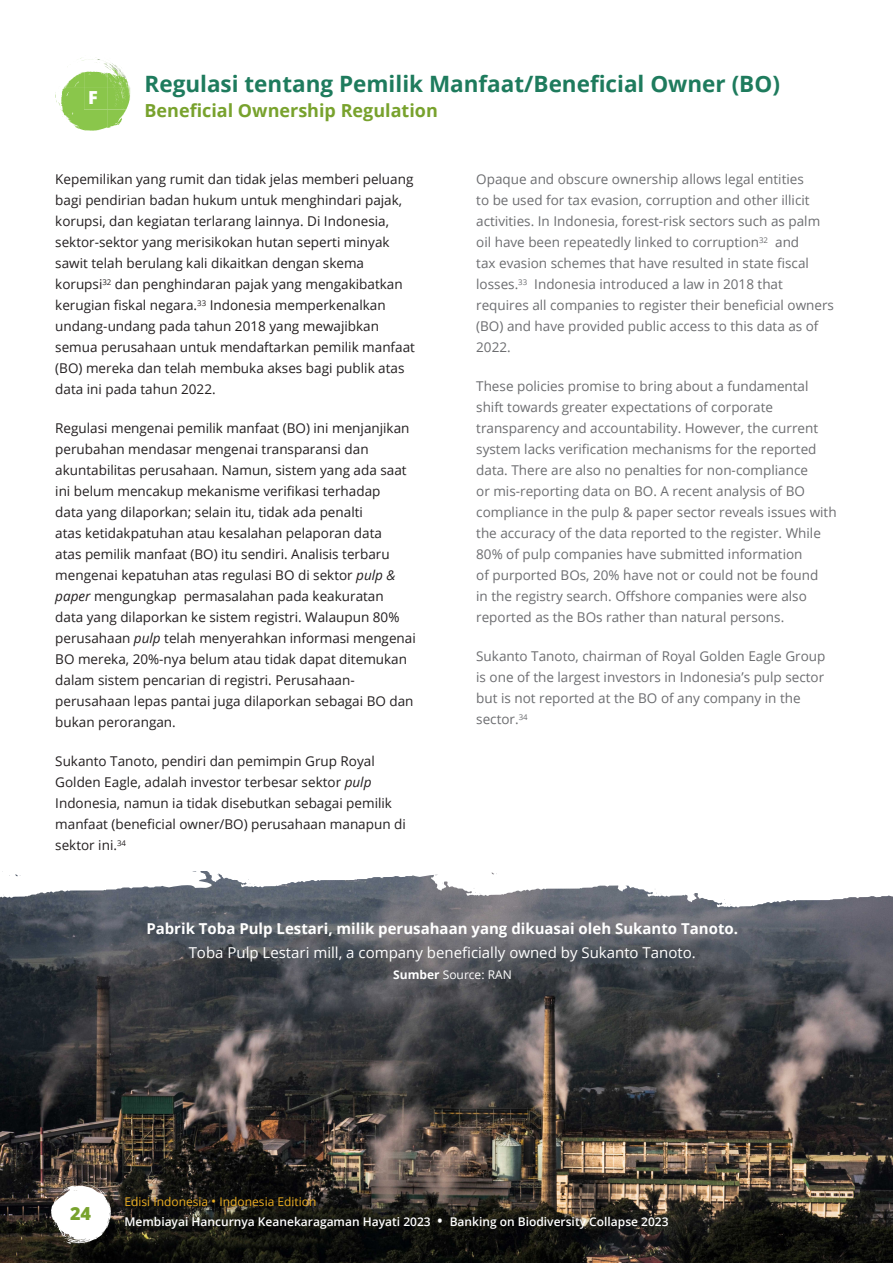
<style>
.page{position:relative;width:893px;height:1263px;background:#fff}
.page>*{position:absolute;margin:0;border:0;box-sizing:border-box;transform-origin:0 0}
.t1{font:700 22.5px "Open Sans";color:#1e7b5d}
.t2{font:700 18px "Open Sans";color:#78a22d}
.t3{font:800 18px "Open Sans";color:#78a22d}
.t4{font:800 18px "Open Sans";color:#fff}
.t5{font:700 15px "Open Sans";color:#fff}
.t6{font:15px "Open Sans";color:#fff}
.t7{font:13.5px/21px "Open Sans";color:#231f20}
.t8{font:13.5px/21px "Open Sans";color:#6c6d70}
.t9{font:600 12px "Open Sans";color:#fff}
.t10{font:12px "Open Sans";color:#ebac20}
.t11{font:12px "Open Sans";color:#fff}
.s1{font-style:italic}
.s2{font-weight:700}
.s3{font-size:13.5px}
.s4{font-size:15px}
</style>
<div class="page">
<img style="left:0;top:908px;width:893px;height:355px">
<svg style="left:0;top:871px;width:893px;height:37px"></svg>
<svg style="left:55px;top:58px;width:76px;height:73px"></svg>
<svg style="left:51px;top:1181px;width:60px;height:64px"></svg>
<h2 class="t4" style="left:88px;top:84px;width:11px">F</h2>
<h1 class="t1" style="left:145px;top:68px;width:637px">Regulasi tentang Pemilik Manfaat/Beneficial Owner (BO)</h1>
<h2 class="t2" style="left:145px;top:98px;width:295px">Beneficial Ownership Regulation</h2>
<p class="t7" style="left:55px;top:168px;width:361px">Kepemilikan yang rumit dan tidak jelas memberi peluang bagi pendirian badan hukum untuk menghindari pajak, korupsi, dan kegiatan terlarang lainnya. Di Indonesia, sektor-sektor yang merisikokan hutan seperti minyak sawit telah berulang kali dikaitkan dengan skema korupsi<sup>32</sup> dan penghindaran pajak yang mengakibatkan kerugian fiskal negara.<sup>33</sup> Indonesia memperkenalkan undang-undang pada tahun 2018 yang mewajibkan semua perusahaan untuk mendaftarkan pemilik manfaat (BO) mereka dan telah membuka akses bagi publik atas data ini pada tahun 2022.</p>
<p class="t7" style="left:55px;top:417px;width:362px">Regulasi mengenai pemilik manfaat (BO) ini menjanjikan perubahan mendasar mengenai transparansi dan akuntabilitas perusahaan. Namun, sistem yang ada saat ini belum mencakup mekanisme verifikasi terhadap<br>data yang dilaporkan; selain itu, tidak ada penalti<br>atas ketidakpatuhan atau kesalahan pelaporan data<br>atas pemilik manfaat (BO) itu sendiri. Analisis terbaru mengenai kepatuhan atas regulasi BO di sektor <span class="s1">pulp &amp; paper</span> mengungkap permasalahan pada keakuratan<br>data yang dilaporkan ke sistem registri. Walaupun 80% perusahaan <span class="s1">pulp</span> telah menyerahkan informasi mengenai BO mereka, 20%-nya belum atau tidak dapat ditemukan dalam sistem pencarian di registri. Perusahaan&shy;perusahaan lepas pantai juga dilaporkan sebagai BO dan bukan perorangan.</p>
<p class="t7" style="left:55px;top:750px;width:352px">Sukanto Tanoto, pendiri dan pemimpin Grup Royal Golden Eagle, adalah investor terbesar sektor <span class="s1">pulp </span>Indonesia, namun ia tidak disebutkan sebagai pemilik manfaat (beneficial owner/BO) perusahaan manapun di sektor ini.<sup>34</sup></p>
<p class="t8" style="left:476px;top:168px;width:359px">Opaque and obscure ownership allows legal entities<br>to be used for tax evasion, corruption and other illicit activities. In Indonesia, forest-risk sectors such as palm oil have been repeatedly linked to corruption<sup>32</sup> and<br>tax evasion schemes that have resulted in state fiscal losses.<sup>33</sup> Indonesia introduced a law in 2018 that requires all companies to register their beneficial owners (BO) and have provided public access to this data as of 2022.</p>
<p class="t8" style="left:476px;top:375px;width:362px">These policies promise to bring about a fundamental shift towards greater expectations of corporate transparency and accountability. However, the current system lacks verification mechanisms for the reported data. There are also no penalties for non-compliance<br>or mis-reporting data on BO. A recent analysis of BO compliance in the pulp &amp; paper sector reveals issues with the accuracy of the data reported to the register. While 80% of pulp companies have submitted information<br>of purported BOs, 20% have not or could not be found<br>in the registry search. Offshore companies were also reported as the BOs rather than natural persons.</p>
<p class="t8" style="left:476px;top:645px;width:351px">Sukanto Tanoto, chairman of Royal Golden Eagle Group is one of the largest investors in Indonesia’s pulp sector but is not reported at the BO of any company in the sector.<sup>34</sup></p>
<p class="t5" style="left:146px;top:918px;width:593px">Pabrik Toba Pulp Lestari, milik perusahaan yang dikuasai oleh Sukanto Tanoto.</p>
<p class="t6" style="left:189px;top:942px;width:509px">Toba Pulp Lestari mill, a company beneficially owned by Sukanto Tanoto.</p>
<p class="t11" style="left:393px;top:966px;width:120px"><span class="s2">Sumber</span> Source: RAN</p>
<h2 class="t3" style="left:70px;top:1199px;width:23px">24</h2>
<p class="t10" style="left:124px;top:1193px;width:194px">Edisi Indonesia <span class="s3">•</span> Indonesia Edition</p>
<p class="t9" style="left:124px;top:1213px;width:546px">Membiayai Hancurnya Keanekaragaman Hayati 2023 <span class="s4">•</span> Banking on Biodiversity Collapse 2023</p>
</div>
